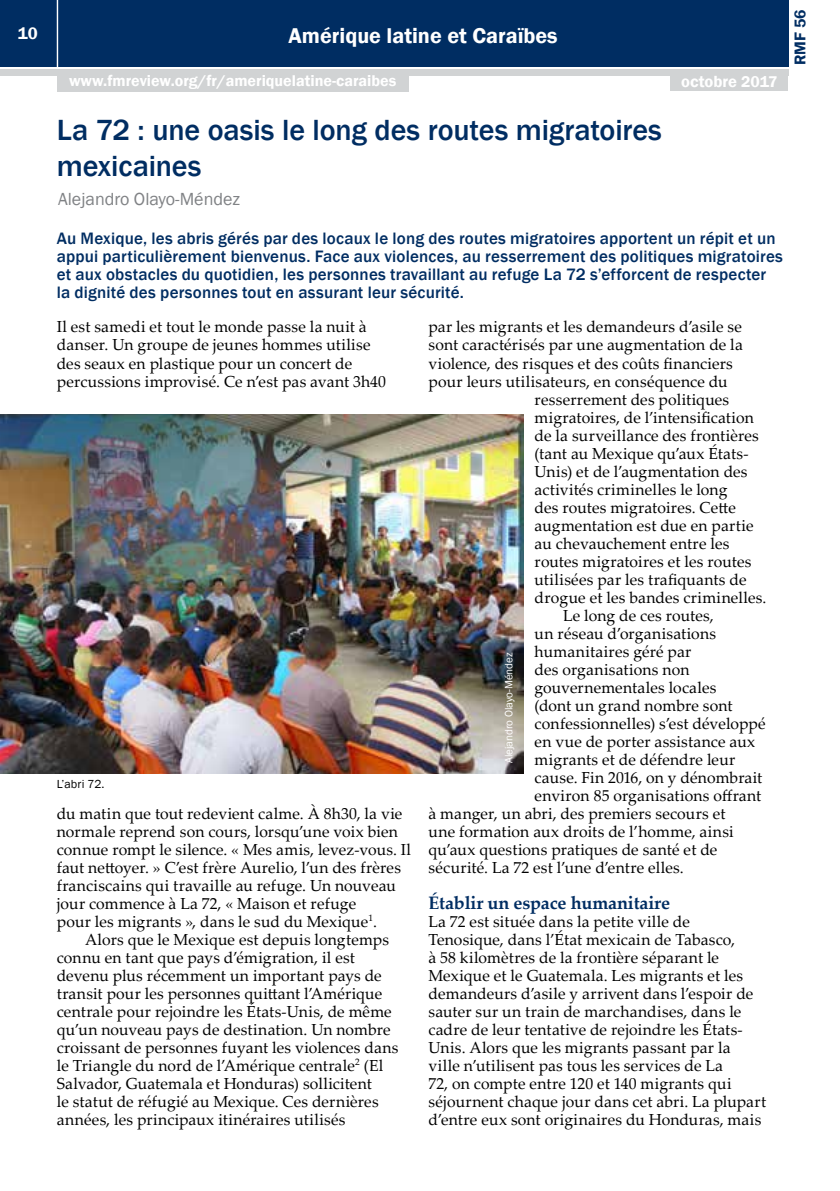
<style>
.page{position:relative;width:840px;height:1191px;background:#fff}
.page>*{position:absolute;margin:0;border:0;box-sizing:border-box;transform-origin:0 0}
.t1{font:500 30px/36px "Franklin Gothic";letter-spacing:-.005em;color:#002d62}
.t2{font:600 22px "Franklin Gothic";color:#fff}
.t3{font:700 18px "Palatino Linotype";letter-spacing:-.01em;color:#002d62}
.t4{font:18px "Franklin Gothic";color:#808285}
.t5{font:500 17px/18px "Franklin Gothic";letter-spacing:.01em;color:#002d62}
.t6{font:600 17px "Franklin Gothic";color:#fff}
.t7{font:600 16.6px "Franklin Gothic";color:#fff}
.t8{font:16px/18px "Palatino Linotype";letter-spacing:.01em;color:#000}
.t9{font:600 16px "Franklin Gothic";color:#fff}
.t10{font:600 16px "Franklin Gothic";color:#002d62}
.t11{font:12px "Franklin Gothic";letter-spacing:.015em;color:#000}
.t12{font:11px "Franklin Gothic";color:#fff}
.s1{font-size:16px}
</style>
<div class="page">
<div style="left:0;top:0;width:787px;height:66px;background:#002d62"></div>
<div style="left:0;top:69px;width:787px;height:6px;background:#d1d3d4"></div>
<hr style="left:57px;top:0;width:1px;height:67px;background:#fff">
<div style="left:670px;top:73px;width:117px;height:18px;background:#d1d3d4"></div>
<div style="left:57px;top:74px;width:351px;height:18px;background:#d1d3d4"></div>
<img style="left:0;top:414px;width:523px;height:359px">
<p class="t6" style="left:18px;top:23px;width:21px">10</p>
<h2 class="t2" style="left:288px;top:22px;width:270px">Amérique latine et Caraïbes</h2>
<p class="t9" style="left:69px;top:71px;width:329px">www.fmreview.org/fr/ameriquelatine-caraibes</p>
<p class="t7" style="left:681px;top:71px;width:98px">octobre <span class="s1">2017</span></p>
<p class="t10" style="left:789px;top:65px;width:57px;rotate:-90deg">RMF 56</p>
<h1 class="t1" style="left:57px;top:112px;width:606px">La 72 : une oasis le long des routes migratoires mexicaines</h1>
<p class="t4" style="left:58px;top:188px;width:183px">Alejandro Olayo-Méndez</p>
<p class="t5" style="left:57px;top:230px;width:727px">Au Mexique, les abris gérés par des locaux le long des routes migratoires apportent un répit et un appui particulièrement bienvenus. Face aux violences, au resserrement des politiques migratoires et aux obstacles du quotidien, les personnes travaillant au refuge La 72 s’efforcent de respecter la dignité des personnes tout en assurant leur sécurité.</p>
<p class="t8" style="left:57px;top:317px;width:330px">Il est samedi et tout le monde passe la nuit à danser. Un groupe de jeunes hommes utilise des seaux en plastique pour un concert de percussions improvisé. Ce n’est pas avant 3h40</p>
<p class="t8" style="left:428px;top:317px;width:315px">par les migrants et les demandeurs d’asile se</p>
<p class="t8" style="left:428px;top:335px;width:316px">sont caractérisés par une augmentation de la</p>
<p class="t8" style="left:428px;top:353px;width:306px">violence, des risques et des coûts financiers</p>
<p class="t8" style="left:428px;top:371px;width:300px">pour leurs utilisateurs, en conséquence du</p>
<p class="t8" style="left:534px;top:389px;width:196px">resserrement des politiques</p>
<p class="t8" style="left:534px;top:407px;width:221px">migratoires, de l’intensification</p>
<p class="t8" style="left:534px;top:425px;width:226px">de la surveillance des frontières</p>
<p class="t8" style="left:534px;top:443px;width:215px">(tant au Mexique qu’aux États-</p>
<p class="t8" style="left:534px;top:461px;width:214px">Unis) et de l’augmentation des</p>
<p class="t8" style="left:534px;top:479px;width:194px">activités criminelles le long</p>
<p class="t8" style="left:534px;top:497px;width:203px">des routes migratoires. Cette</p>
<p class="t8" style="left:534px;top:515px;width:220px">augmentation est due en partie</p>
<p class="t8" style="left:534px;top:533px;width:196px">au chevauchement entre les</p>
<p class="t8" style="left:534px;top:551px;width:218px">routes migratoires et les routes</p>
<p class="t8" style="left:534px;top:569px;width:213px">utilisées par les trafiquants de</p>
<p class="t8" style="left:534px;top:587px;width:233px">drogue et les bandes criminelles.</p>
<p class="t8" style="left:562px;top:605px;width:152px">Le long de ces routes,</p>
<p class="t8" style="left:534px;top:623px;width:183px">un réseau d’organisations</p>
<p class="t8" style="left:534px;top:641px;width:158px">humanitaires géré par</p>
<p class="t8" style="left:534px;top:659px;width:156px">des organisations non</p>
<p class="t8" style="left:534px;top:677px;width:183px">gouvernementales locales</p>
<p class="t8" style="left:534px;top:695px;width:199px">(dont un grand nombre sont</p>
<p class="t8" style="left:534px;top:713px;width:232px">confessionnelles) s’est développé</p>
<p class="t8" style="left:534px;top:731px;width:222px">en vue de porter assistance aux</p>
<p class="t8" style="left:534px;top:749px;width:202px">migrants et de défendre leur</p>
<p class="t8" style="left:534px;top:767px;width:229px">cause. Fin 2016, on y dénombrait</p>
<p class="t8" style="left:534px;top:785px;width:228px">environ 85 organisations offrant</p>
<p class="t8" style="left:428px;top:803px;width:298px">à manger, un abri, des premiers secours et</p>
<p class="t8" style="left:428px;top:821px;width:306px">une formation aux droits de l’homme, ainsi</p>
<p class="t8" style="left:428px;top:839px;width:290px">qu’aux questions pratiques de santé et de</p>
<p class="t8" style="left:428px;top:857px;width:256px">sécurité. La 72 est l’une d’entre elles.</p>
<p class="t3" style="left:428px;top:889px;width:243px">Établir un espace humanitaire</p>
<p class="t8" style="left:428px;top:911px;width:339px">La 72 est située dans la petite ville de Tenosique, dans l’État mexicain de Tabasco,<br>à 58 kilomètres de la frontière séparant le Mexique et le Guatemala. Les migrants et les demandeurs d’asile y arrivent dans l’espoir de sauter sur un train de marchandises, dans le cadre de leur tentative de rejoindre les États-Unis. Alors que les migrants passant par la<br>ville n’utilisent pas tous les services de La<br>72, on compte entre 120 et 140 migrants qui séjournent chaque jour dans cet abri. La plupart d’entre eux sont originaires du Honduras, mais</p>
<p class="t12" style="left:501px;top:763px;width:113px;rotate:-90deg">Alejandro Olayo-Méndez</p>
<p class="t11" style="left:57px;top:777px;width:49px">L’abri 72.</p>
<p class="t8" style="left:57px;top:803px;width:355px">du matin que tout redevient calme. À 8h30, la vie normale reprend son cours, lorsqu’une voix bien connue rompt le silence. « Mes amis, levez-vous. Il faut nettoyer. » C’est frère Aurelio, l’un des frères franciscains qui travaille au refuge. Un nouveau jour commence à La 72, « Maison et refuge<br>pour les migrants », dans le sud du Mexique<sup>1</sup>.</p>
<p class="t8" style="left:57px;top:929px;width:343px;text-indent:28px">Alors que le Mexique est depuis longtemps connu en tant que pays d’émigration, il est devenu plus récemment un important pays de transit pour les personnes quittant l’Amérique centrale pour rejoindre les États-Unis, de même qu’un nouveau pays de destination. Un nombre croissant de personnes fuyant les violences dans le Triangle du nord de l’Amérique centrale<sup>2</sup> (El Salvador, Guatemala et Honduras) sollicitent<br>le statut de réfugié au Mexique. Ces dernières années, les principaux itinéraires utilisés</p>
</div>
